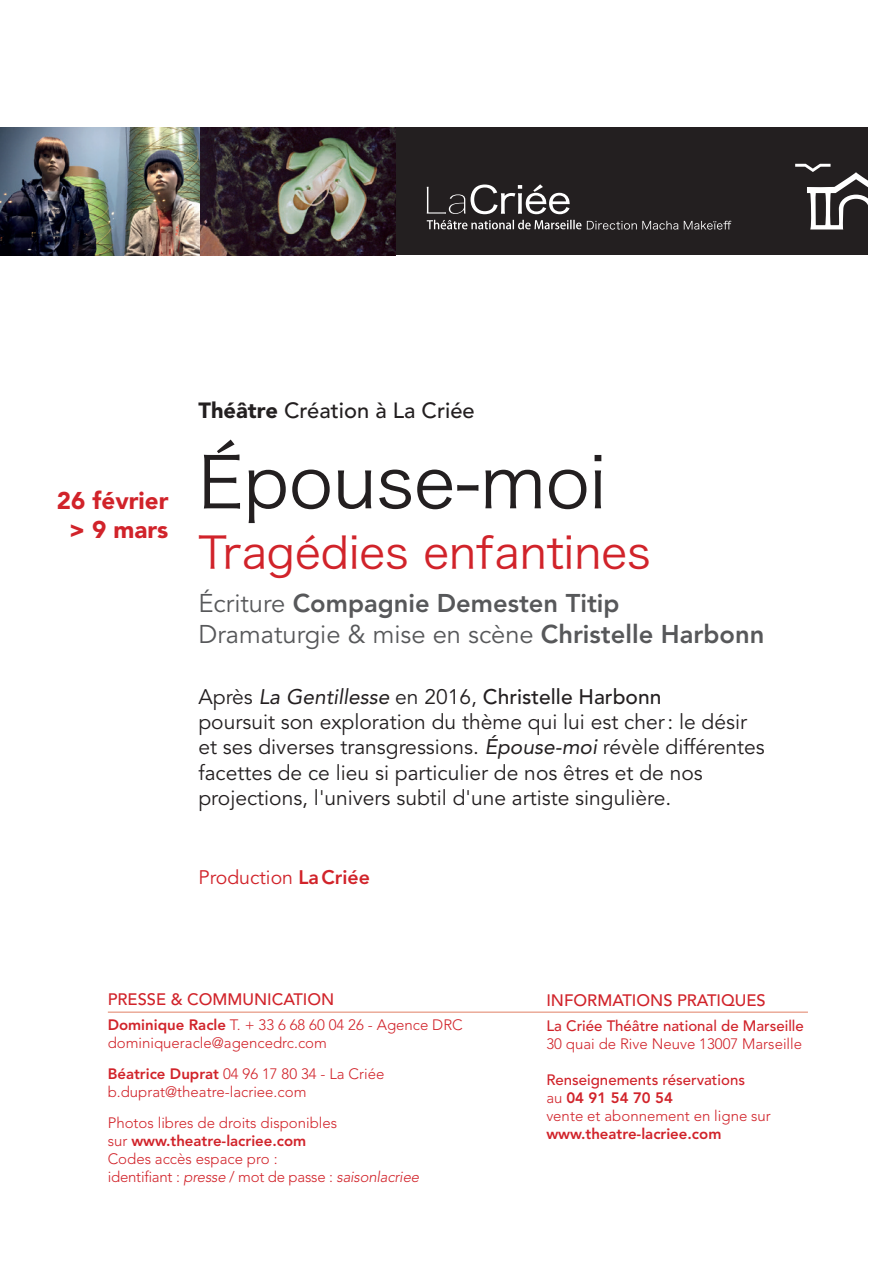
<style>
.page{position:relative;width:893px;height:1263px;background:#fff}
.page>*{position:absolute;margin:0;border:0;box-sizing:border-box;transform-origin:0 0}
.TITRE{font:70.2px "Hira Kaku Pro W3";color:#231f20}
.TITRE-2{font:43.8px "Hira Kaku Pro W3";color:#d1232a}
.generik{font:800 25.5px/30.6px "Avenir LT Std";color:#57585a}
.DATE{font:900 24.15px/29px "Avenir LT Std";color:#d1232a;text-align:center}
.genre{font:500 21.9px "Avenir LT Std";color:#231f20}
.corps_A{font:21px/25.2px "Avenir LT Std";color:#231f20}
.mention{font:19.5px "Avenir LT Std";color:#d1232a}
.t1{font:500 16.5px "Avenir LT Std";color:#d1232a}
.t2{font:300 15px "Avenir LT Std";color:#d1232a}
.t3{font:800 15px "Avenir LT Std";color:#d1232a}
.t4{font:500 15px "Avenir LT Std";color:#d1232a}
.s1{font-weight:900}
.s2{font-weight:400}
.s3{font-style:italic}
.s4{font-weight:500}
.s5{font-weight:800}
.s6{font-weight:300}
</style>
<div class="page">
<div style="left:0;top:128px;width:867px;height:127px;background:#231f20"></div>
<svg style="left:587px;top:221px;width:91px;height:9px"></svg>
<svg style="left:684px;top:221px;width:47px;height:9px"></svg>
<svg style="left:427px;top:187px;width:38px;height:27px"></svg>
<svg style="left:471px;top:184px;width:99px;height:30px"></svg>
<svg style="left:795px;top:164px;width:73px;height:65px"></svg>
<svg style="left:427px;top:220px;width:154px;height:9px"></svg>
<img style="left:200px;top:128px;width:195px;height:127px">
<img style="left:0;top:128px;width:200px;height:127px">
<hr style="left:108px;top:1012px;width:700px;height:1px;background:#e18066">
<p class="DATE" style="left:57px;top:486px;width:113px">26 février &gt; 9 mars</p>
<p class="genre" style="left:198px;top:398px;width:278px"><span class="s1">Théâtre</span> Création à La Criée</p>
<p class="TITRE" style="left:198px;top:420px;width:409px">Épouse-moi</p>
<p class="TITRE-2" style="left:198px;top:514px;width:454px">Tragédies enfantines</p>
<p class="generik" style="left:198px;top:588px;width:567px"><span class="s2">Écriture</span> Compagnie Demesten Titip<br><span class="s2">Dramaturgie &amp; mise en scène</span> Christelle Harbonn</p>
<p class="corps_A" style="left:198px;top:685px;width:568px">Après <span class="s3">La Gentillesse</span> en 2016, <span class="s4">Christelle Harbonn<br></span>poursuit son exploration du thème qui lui est cher: le désir et ses diverses transgressions. <span class="s3">Épouse-moi</span> révèle différentes facettes de ce lieu si particulier de nos êtres et de nos projections, l'univers subtil d'une artiste singulière.</p>
<p class="mention" style="left:198px;top:866px;width:173px">Production <span class="s5">LaCriée</span></p>
<p class="t1" style="left:108px;top:990px;width:228px">PRESSE &amp; COMMUNICATION</p>
<p class="t2" style="left:108px;top:1016px;width:357px"><span class="s5">Dominique Racle</span> T. + 33 6 68 60 04 26 - Agence DRC</p>
<p class="t2" style="left:108px;top:1034px;width:221px">dominiqueracle@agencedrc.com</p>
<p class="t2" style="left:108px;top:1065px;width:278px"><span class="s5">Béatrice Duprat</span> 04 96 17 80 34 - La Criée</p>
<p class="t2" style="left:108px;top:1083px;width:200px">b.duprat@theatre-lacriee.com</p>
<p class="t2" style="left:108px;top:1113px;width:231px">Photos libres de droits disponibles</p>
<p class="t3" style="left:108px;top:1131px;width:200px"><span class="s6">sur</span> www.theatre-lacriee.com</p>
<p class="t2" style="left:108px;top:1149px;width:171px">Codes accès espace pro :</p>
<p class="t2" style="left:108px;top:1167px;width:313px">identifiant : <span class="s3">presse</span> / mot de passe : <span class="s3">saisonlacriee</span></p>
<p class="t1" style="left:546px;top:991px;width:221px">INFORMATIONS PRATIQUES</p>
<p class="t4" style="left:546px;top:1017px;width:259px">La Criée Théâtre national de Marseille</p>
<p class="t2" style="left:546px;top:1035px;width:257px">30 quai de Rive Neuve 13007 Marseille</p>
<p class="t4" style="left:546px;top:1071px;width:200px">Renseignements réservations</p>
<p class="t3" style="left:546px;top:1089px;width:128px"><span class="s6">au</span> 04 91 54 70 54</p>
<p class="t2" style="left:546px;top:1107px;width:226px">vente et abonnement en ligne sur</p>
<p class="t3" style="left:546px;top:1125px;width:177px">www.theatre-lacriee.com</p>
</div>
